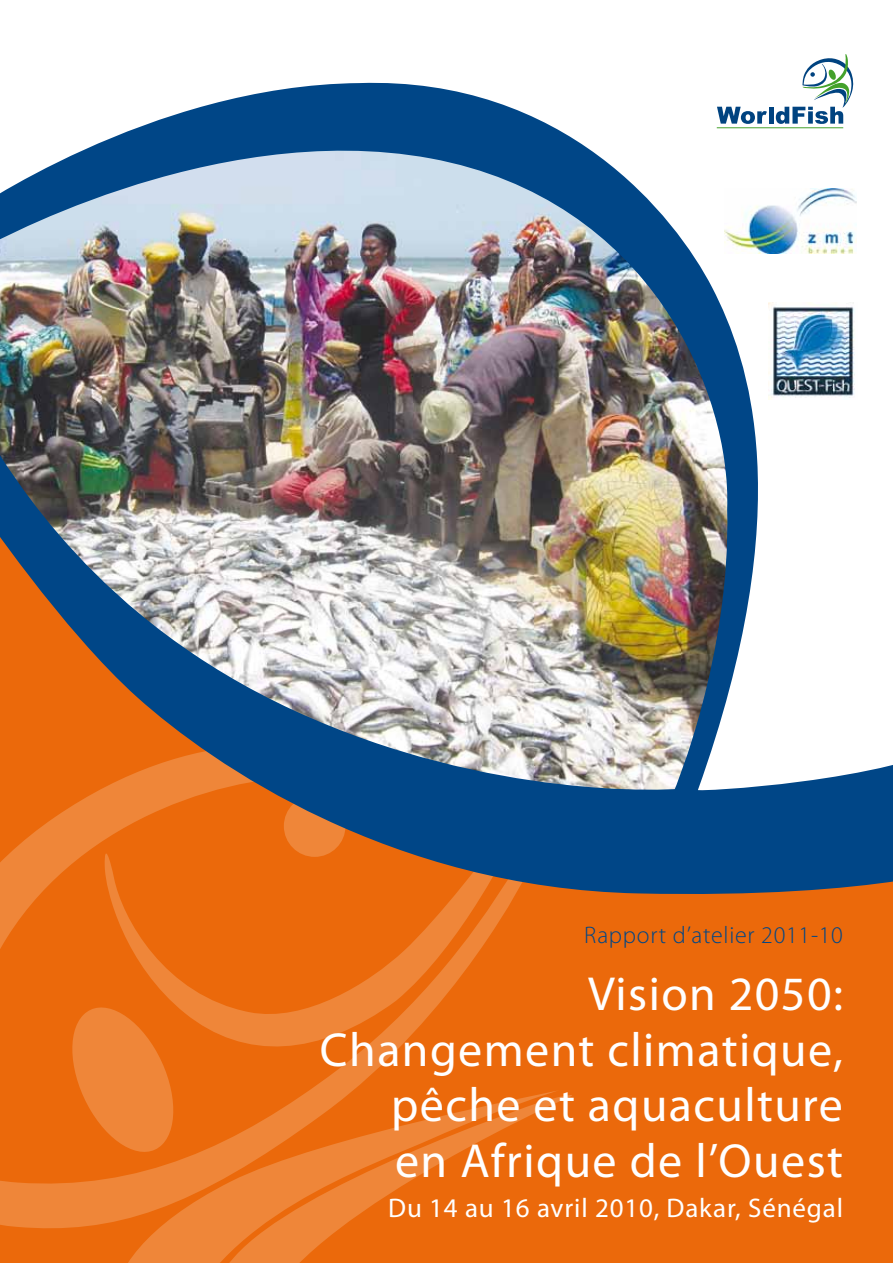
<style>
.page{position:relative;width:893px;height:1263px;background:#fff}
.page>*{position:absolute;margin:0;border:0;box-sizing:border-box;transform-origin:0 0}
.t1{font:48px/55.5px "Myriad Pro";letter-spacing:.03em;color:#fff;text-align:right}
.t2{font:27px "Myriad Pro";letter-spacing:.03em;color:#fff}
.t3{font:300 24px "Myriad Pro";letter-spacing:.03em;color:#004687}
</style>
<div class="page">
<div style="left:586px;top:899px;width:307px;height:364px;background:#eb690b"></div>
<div style="left:0;top:899px;width:586px;height:364px;background:#eb690b"></div>
<svg style="left:108px;top:1090px;width:453px;height:173px;background:#ec7119"></svg>
<svg style="left:0;top:899px;width:540px;height:336px;background:#ec7219"></svg>
<svg style="left:66px;top:997px;width:114px;height:165px;background:#ed7924"></svg>
<svg style="left:803px;top:54px;width:50px;height:23px"></svg>
<img style="left:0;top:77px;width:893px;height:822px">
<p class="t3" style="left:584px;top:922px;width:260px">Rapport d’atelier 2011-10</p>
<p class="t1" style="left:320px;top:966px;width:525px">Vision 2050:<br>Changement climatique, pêche et aquaculture<br>en Afrique de l’Ouest</p>
<p class="t2" style="left:388px;top:1191px;width:456px">Du 14 au 16 avril 2010, Dakar, Sénégal</p>
</div>
